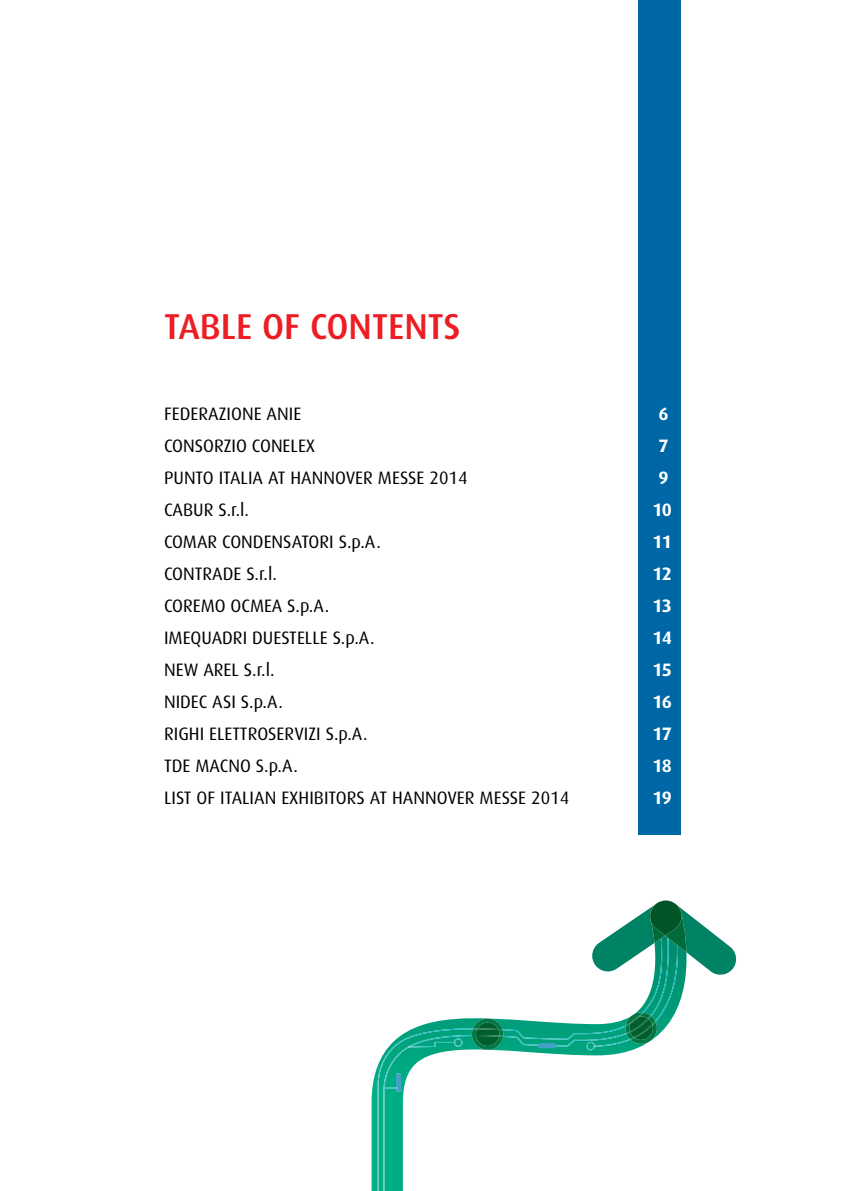
<style>
.page{position:relative;width:851px;height:1191px;background:#fff}
.page>*{position:absolute;margin:0;border:0;box-sizing:border-box;transform-origin:0 0}
.t1{font:500 36px "Dax";color:#ed1d24}
.t2{font:18px "Dax";color:#000}
.t3{font:700 18px "Dax";letter-spacing:-.04em;color:#fff}
</style>
<div class="page">
<svg style="left:371px;top:1068px;width:6px;height:123px"></svg>
<svg style="left:377px;top:1018px;width:255px;height:173px"></svg>
<svg style="left:472px;top:1018px;width:31px;height:32px"></svg>
<svg style="left:477px;top:1028px;width:21px;height:2px"></svg>
<svg style="left:586px;top:900px;width:150px;height:150px"></svg>
<svg style="left:408px;top:1038px;width:54px;height:9px"></svg>
<div style="left:396px;top:1073px;width:5px;height:19px;background:#42a2c3;border-radius:2px"></div>
<svg style="left:384px;top:1087px;width:13px;height:1px"></svg>
<div style="left:537px;top:1043px;width:19px;height:5px;background:#42a2c3;border-radius:2px"></div>
<div style="left:638px;top:0;width:42px;height:834px;background:#0067a6"></div>
<p class="t1" style="left:164px;top:306px;width:298px">TABLE OF CONTENTS</p>
<p class="t2" style="left:164px;top:403px;width:139px">FEDERAZIONE ANIE</p>
<p class="t3" style="left:658px;top:403px;width:12px">6</p>
<p class="t2" style="left:164px;top:435px;width:153px">CONSORZIO CONELEX</p>
<p class="t3" style="left:658px;top:435px;width:12px">7</p>
<p class="t2" style="left:164px;top:467px;width:305px">PUNTO ITALIA AT HANNOVER MESSE 2014</p>
<p class="t3" style="left:658px;top:467px;width:12px">9</p>
<p class="t2" style="left:164px;top:499px;width:87px">CABUR S.r.l.</p>
<p class="t3" style="left:652px;top:499px;width:21px">10</p>
<p class="t2" style="left:164px;top:531px;width:218px">COMAR CONDENSATORI S.p.A.</p>
<p class="t3" style="left:652px;top:531px;width:21px">11</p>
<p class="t2" style="left:164px;top:563px;width:114px">CONTRADE S.r.l.</p>
<p class="t3" style="left:652px;top:563px;width:21px">12</p>
<p class="t2" style="left:164px;top:595px;width:167px">COREMO OCMEA S.p.A.</p>
<p class="t3" style="left:652px;top:595px;width:21px">13</p>
<p class="t2" style="left:164px;top:627px;width:212px">IMEQUADRI DUESTELLE S.p.A.</p>
<p class="t3" style="left:652px;top:627px;width:21px">14</p>
<p class="t2" style="left:164px;top:659px;width:112px">NEW AREL S.r.l.</p>
<p class="t3" style="left:652px;top:659px;width:21px">15</p>
<p class="t2" style="left:164px;top:691px;width:120px">NIDEC ASI S.p.A.</p>
<p class="t3" style="left:652px;top:691px;width:21px">16</p>
<p class="t2" style="left:164px;top:723px;width:205px">RIGHI ELETTROSERVIZI S.p.A.</p>
<p class="t3" style="left:652px;top:723px;width:21px">17</p>
<p class="t2" style="left:164px;top:755px;width:135px">TDE MACNO S.p.A.</p>
<p class="t3" style="left:652px;top:755px;width:21px">18</p>
<p class="t2" style="left:164px;top:787px;width:406px">LIST OF ITALIAN EXHIBITORS AT HANNOVER MESSE 2014</p>
<p class="t3" style="left:652px;top:787px;width:21px">19</p>
</div>
